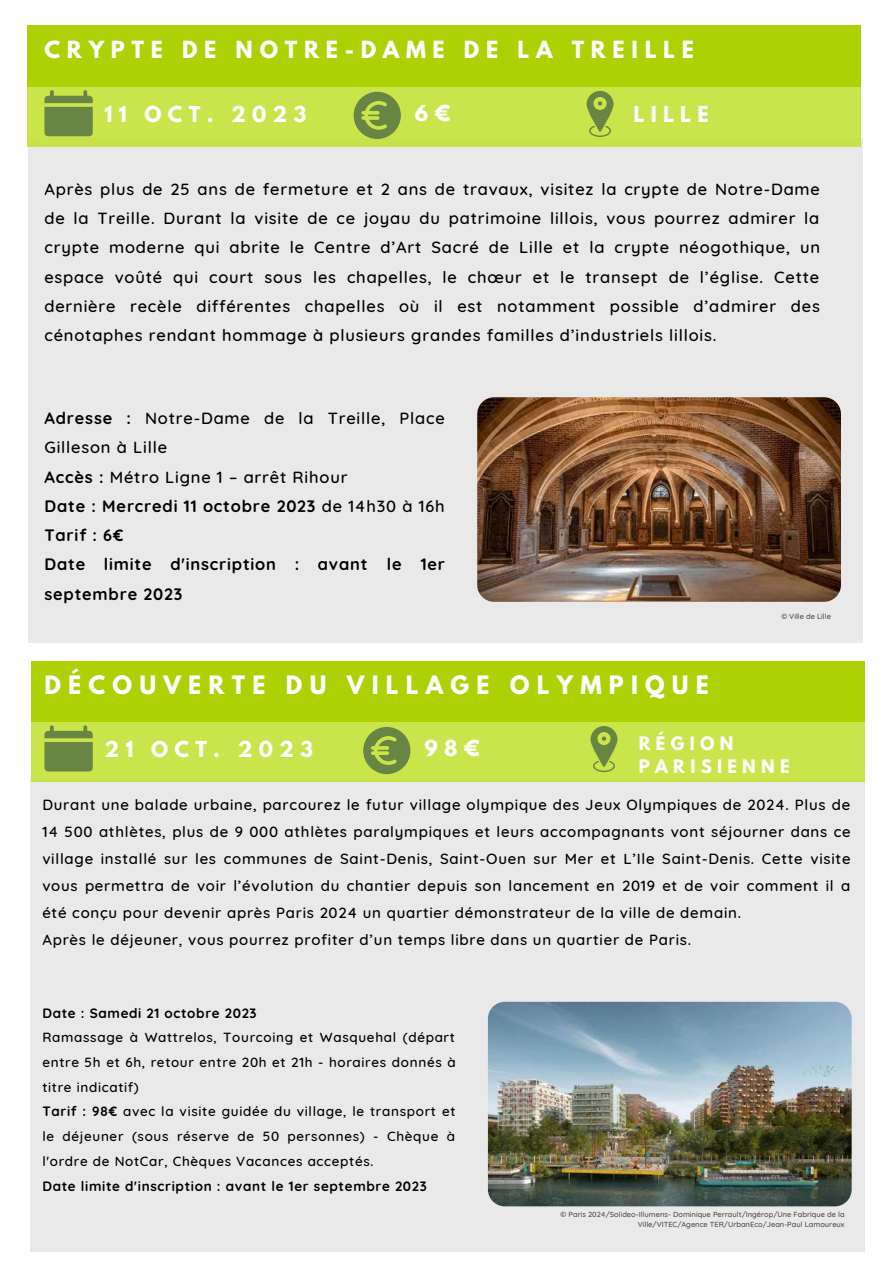
<style>
.page{position:relative;width:893px;height:1264px;background:#fff}
.page>*{position:absolute;margin:0;border:0;box-sizing:border-box;transform-origin:0 0}
.t1{font:700 22.5px "League Spartan";letter-spacing:.32em;color:#fff}
.t2{font:700 21px "League Spartan";letter-spacing:.32em;color:#fff}
.t3{font:700 19.5px "League Spartan";letter-spacing:.32em;color:#fff}
.t4{font:500 16.5px/29.2px "Quicksand";letter-spacing:.05em;color:#000;text-align:justify}
.t5{font:700 16.5px/29.2px "Quicksand";letter-spacing:.05em;color:#000}
.t6{font:700 16.5px/22.5px "League Spartan";letter-spacing:.32em;color:#fff}
.t7{font:500 15px/27px "Quicksand";letter-spacing:.05em;color:#000}
.t8{font:500 13.5px/24.8px "Quicksand";letter-spacing:.05em;color:#000}
.t9{font:700 13.5px "Quicksand";letter-spacing:.05em;color:#000}
.t10{font:500 7.5px/10.1px "Quicksand";color:#544e4b;text-align:right}
.s1{font-weight:500}
.s2{font-weight:700}
</style>
<div class="page">
<div style="left:29px;top:138px;width:833px;height:505px;background:#e9e9e9"></div>
<img style="left:477px;top:397px;width:363px;height:205px;border-radius:17px">
<div style="left:27px;top:86px;width:833px;height:60px;background:#cae54c"></div>
<div style="left:27px;top:26px;width:833px;height:60px;background:#add104"></div>
<svg style="left:353px;top:92px;width:48px;height:47px"></svg>
<svg style="left:586px;top:91px;width:27px;height:46px"></svg>
<svg style="left:44px;top:90px;width:49px;height:46px"></svg>
<div style="left:31px;top:779px;width:833px;height:472px;background:#e9e9e9"></div>
<img style="left:488px;top:1001px;width:363px;height:205px;border-radius:17px">
<div style="left:31px;top:720px;width:833px;height:61px;background:#cae54c"></div>
<div style="left:31px;top:660px;width:833px;height:61px;background:#add104"></div>
<svg style="left:363px;top:727px;width:47px;height:47px"></svg>
<svg style="left:590px;top:726px;width:27px;height:46px"></svg>
<svg style="left:44px;top:725px;width:49px;height:46px"></svg>
<h2 class="t2" style="left:44px;top:39px;width:651px">CRYPTE DE NOTRE-DAME DE LA TREILLE</h2>
<h3 class="t3" style="left:415px;top:103px;width:37px">6 €</h3>
<h3 class="t3" style="left:104px;top:104px;width:203px">11 OCT. 2023</h3>
<h3 class="t3" style="left:633px;top:105px;width:77px">LILLE</h3>
<p class="t4" style="left:44px;top:174px;width:777px">Après plus de 25 ans de fermeture et 2 ans de travaux, visitez la crypte de Notre-Dame de la Treille. Durant la visite de ce joyau du patrimoine lillois, vous pourrez admirer la crypte moderne qui abrite le Centre d’Art Sacré de Lille et la crypte néogothique, un espace voûté qui court sous les chapelles, le chœur et le transept de l’église. Cette dernière recèle différentes chapelles où il est notamment possible d’admirer des cénotaphes rendant hommage à plusieurs grandes familles d’industriels lillois.</p>
<p class="t5" style="left:44px;top:403px;width:402px">Adresse : <span class="s1">Notre-Dame de la Treille, Place<br>Gilleson à Lille<br></span>Accès : <span class="s1">Métro Ligne 1 – arrêt Rihour<br></span>Date : Mercredi 11 octobre 2023 <span class="s1">de 14h30 à 16h<br></span>Tarif : 6€<br>Date limite d'inscription : avant le 1er septembre 2023</p>
<h1 class="t1" style="left:44px;top:674px;width:666px">DÉCOUVERTE DU VILLAGE OLYMPIQUE</h1>
<p class="t10" style="left:781px;top:611px;width:51px">© Ville de Lille</p>
<h3 class="t3" style="left:104px;top:739px;width:210px">21 OCT. 2023</h3>
<p class="t6" style="left:638px;top:734px;width:152px">RÉGION<br>PARISIENNE</p>
<h3 class="t3" style="left:424px;top:738px;width:57px">98€</h3>
<p class="t7" style="left:42px;top:791px;width:809px">Durant une balade urbaine, parcourez le futur village olympique des Jeux Olympiques de 2024. Plus de 14 500 athlètes, plus de 9 000 athlètes paralympiques et leurs accompagnants vont séjourner dans ce village installé sur les communes de Saint-Denis, Saint-Ouen sur Mer et L’Ile Saint-Denis. Cette visite vous permettra de voir l’évolution du chantier depuis son lancement en 2019 et de voir comment il a été conçu pour devenir après Paris 2024 un quartier démonstrateur de la ville de demain.<br>Après le déjeuner, vous pourrez profiter d’un temps libre dans un quartier de Paris.</p>
<p class="t9" style="left:42px;top:1003px;width:216px">Date : Samedi 21 octobre 2023</p>
<p class="t8" style="left:42px;top:1024px;width:415px">Ramassage à Wattrelos, Tourcoing et Wasquehal (départ entre 5h et 6h, retour entre 20h et 21h - horaires donnés à titre indicatif)<br><span class="s2">Tarif : 98€</span> avec la visite guidée du village, le transport et le déjeuner (sous réserve de 50 personnes) - Chèque à l'ordre de NotCar, Chèques Vacances acceptés.</p>
<p class="t9" style="left:42px;top:1177px;width:386px">Date limite d'inscription : avant le 1er septembre 2023</p>
<p class="t10" style="left:560px;top:1209px;width:285px">© Paris 2024/Solideo-Illumens- Dominique Perrault/Ingérop/Une Fabrique de la<br>Ville/VITEC/Agence TER/UrbanEco/Jean-Paul Lamoureux</p>
</div>
